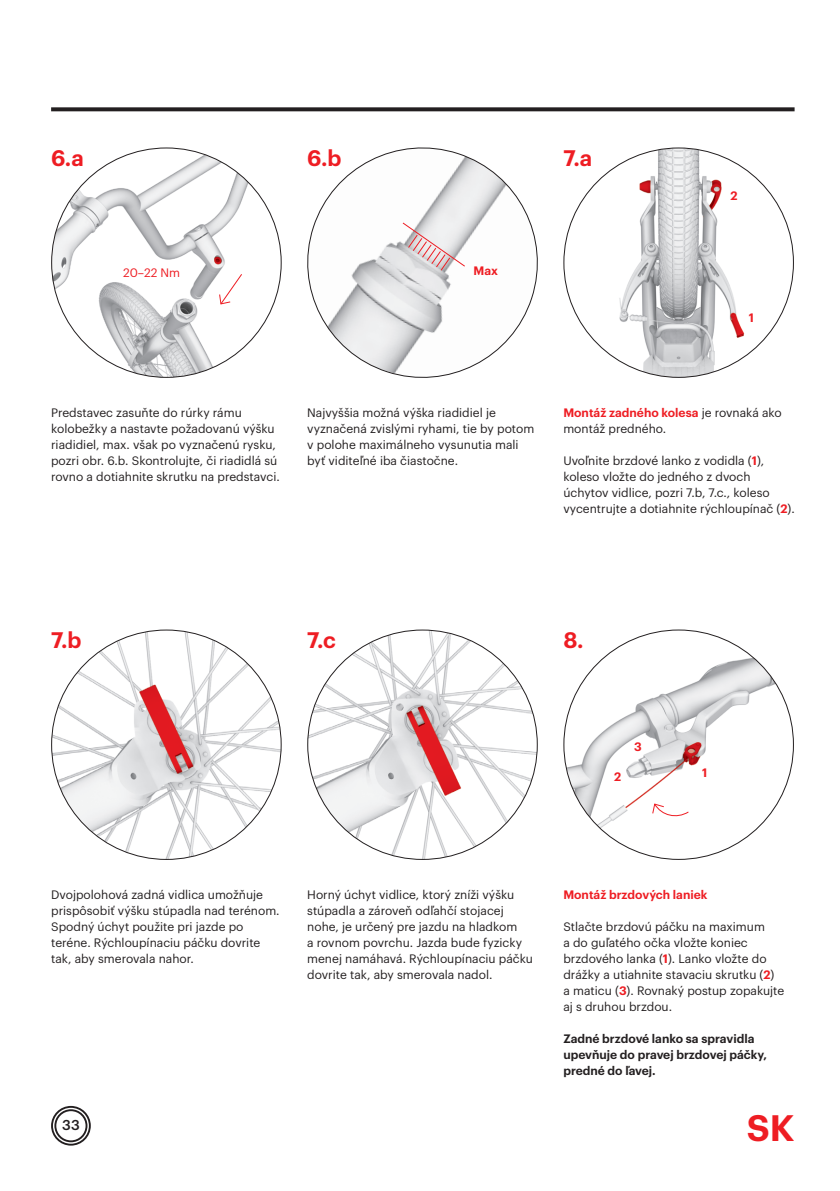
<style>
.page{position:relative;width:840px;height:1191px;background:#fff}
.page>*{position:absolute;margin:0;border:0;box-sizing:border-box;transform-origin:0 0}
.t1{font:600 36px "Graphik";color:#ee1d23}
.t2{font:600 22px "Graphik";color:#ee1d23}
.t3{font:500 14px "Graphik";color:#231f20}
.t4{font:12px/16px "Graphik";color:#231f20}
.t5{font:600 12px/16px "Graphik";color:#231f20}
.t6{font:600 12px "Graphik";color:#ee1d23}
.t7{font:12px "Graphik";color:#ee1d23}
.s1{font-weight:600;color:#ee1d23}
</style>
<div class="page">
<svg style="left:51px;top:1106px;width:40px;height:39px"></svg>
<svg style="left:51px;top:107px;width:743px;height:4px;background:#353132"></svg>
<img style="left:52px;top:148px;width:229px;height:229px;border-radius:115px">
<img style="left:563px;top:148px;width:230px;height:229px;border-radius:115px">
<img style="left:563px;top:630px;width:230px;height:229px;border-radius:115px">
<img style="left:307px;top:630px;width:230px;height:229px;border-radius:115px">
<img style="left:52px;top:630px;width:229px;height:229px;border-radius:115px">
<svg style="left:307px;top:147px;width:231px;height:231px"></svg>
<svg style="left:218px;top:273px;width:25px;height:32px"></svg>
<svg style="left:651px;top:802px;width:38px;height:17px"></svg>
<svg style="left:401px;top:222px;width:65px;height:50px"></svg>
<h2 class="t2" style="left:307px;top:141px;width:36px">6.b</h2>
<h2 class="t2" style="left:51px;top:141px;width:34px">6.a</h2>
<h2 class="t2" style="left:563px;top:141px;width:30px">7.a</h2>
<p class="t7" style="left:123px;top:263px;width:58px">20–22 Nm</p>
<p class="t6" style="left:473px;top:262px;width:26px">Max</p>
<p class="t6" style="left:730px;top:187px;width:9px">2</p>
<p class="t6" style="left:748px;top:308px;width:7px">1</p>
<p class="t4" style="left:51px;top:403px;width:230px">Predstavec zasuňte do rúrky rámu kolobežky a nastavte požadovanú výšku riadidiel, max. však po vyznačenú rysku, pozri obr. 6.b. Skontrolujte, či riadidlá sú rovno a dotiahnite skrutku na predstavci.</p>
<p class="t4" style="left:307px;top:403px;width:228px">Najvyššia možná výška riadidiel je vyznačená zvislými ryhami, tie by potom v polohe maximálneho vysunutia mali byť viditeľné iba čiastočne.</p>
<p class="t4" style="left:563px;top:403px;width:220px"><span class="s1">Montáž zadného kolesa</span> je rovnaká ako montáž predného.</p>
<p class="t4" style="left:563px;top:451px;width:233px">Uvoľnite brzdové lanko z vodidla (<span class="s1">1</span>), koleso vložte do jedného z dvoch úchytov vidlice, pozri 7.b, 7.c., koleso vycentrujte a dotiahnite rýchloupínač (<span class="s1">2</span>).</p>
<h2 class="t2" style="left:51px;top:623px;width:32px">7.b</h2>
<h2 class="t2" style="left:307px;top:623px;width:30px">7.c</h2>
<h2 class="t2" style="left:563px;top:623px;width:22px">8.</h2>
<p class="t6" style="left:613px;top:768px;width:9px">2</p>
<p class="t6" style="left:634px;top:737px;width:9px">3</p>
<p class="t6" style="left:701px;top:763px;width:7px">1</p>
<p class="t4" style="left:51px;top:885px;width:230px">Dvojpolohová zadná vidlica umožňuje prispôsobiť výšku stúpadla nad terénom.<br>Spodný úchyt použite pri jazde po teréne. Rýchloupínaciu páčku dovrite tak, aby smerovala nahor.</p>
<p class="t4" style="left:307px;top:885px;width:227px">Horný úchyt vidlice, ktorý zníži výšku stúpadla a zároveň odľahčí stojacej nohe, je určený pre jazdu na hladkom<br>a rovnom povrchu. Jazda bude fyzicky menej namáhavá. Rýchloupínaciu páčku dovrite tak, aby smerovala nadol.</p>
<p class="t6" style="left:563px;top:885px;width:145px">Montáž brzdových laniek</p>
<p class="t4" style="left:563px;top:917px;width:222px">Stlačte brzdovú páčku na maximum<br>a do guľatého očka vložte koniec brzdového lanka (<span class="s1">1</span>). Lanko vložte do drážky a utiahnite stavaciu skrutku (<span class="s1">2</span>)<br>a maticu (<span class="s1">3</span>). Rovnaký postup zopakujte aj s druhou brzdou.</p>
<p class="t5" style="left:563px;top:1029px;width:205px">Zadné brzdové lanko sa spravidla upevňuje do pravej brzdovej páčky, predné do ľavej.</p>
<p class="t3" style="left:62px;top:1114px;width:19px">33</p>
<h1 class="t1" style="left:746px;top:1100px;width:49px">SK</h1>
</div>
